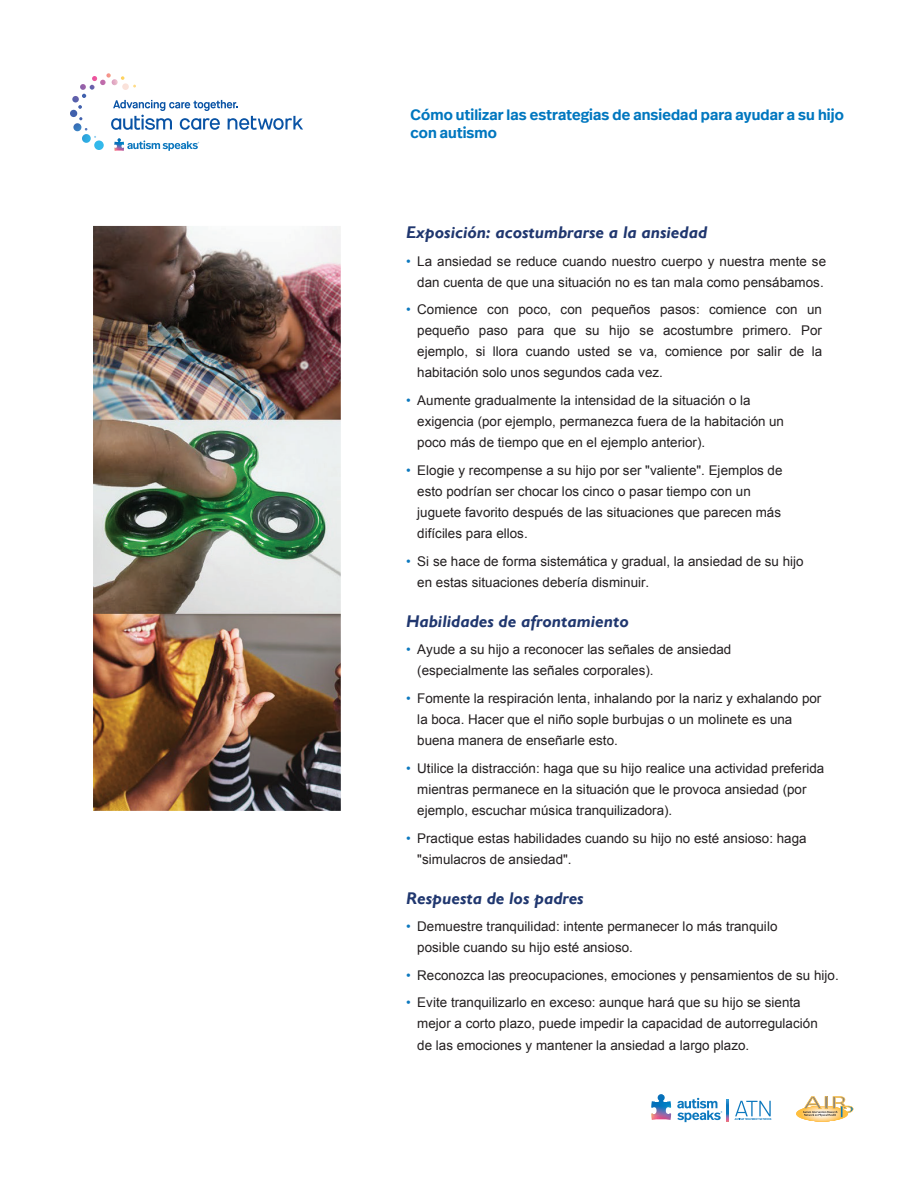
<style>
.page{position:relative;width:918px;height:1188px;background:#fff}
.page>*{position:absolute;margin:0;border:0;box-sizing:border-box;transform-origin:0 0}
.t1{font:italic 700 16.95px "Gill Sans";color:#20376f}
.t2{font:600 15px/18px "Real Head Pro";letter-spacing:.01em;color:#0077bf}
.t3{font:13.35px/21px "Arial";color:#231f20}
.s1{color:#0c78be}
</style>
<div class="page">
<svg style="left:651px;top:1094px;width:20px;height:26px"></svg>
<svg style="left:734px;top:1100px;width:37px;height:20px"></svg>
<svg style="left:677px;top:1097px;width:51px;height:25px"></svg>
<svg style="left:796px;top:1096px;width:57px;height:25px"></svg>
<svg style="left:70px;top:73px;width:233px;height:78px"></svg>
<img style="left:93px;top:226px;width:248px;height:585px">
<p class="t2" style="left:410px;top:105px;width:435px">Cómo utilizar las estrategias de ansiedad para ayudar a su hijo con autismo</p>
<p class="t1" style="left:406px;top:222px;width:303px">Exposición: acostumbrarse a la ansiedad</p>
<p class="t3" style="left:406px;top:250px;width:422px;text-align:right"><span class="s1">•</span> La ansiedad se reduce cuando nuestro cuerpo y nuestra mente se dan cuenta de que una situación no es tan mala como pensábamos.</p>
<p class="t3" style="left:417px;top:299px;width:406px;text-align:justify;text-indent:-11px"><span class="s1">•</span> Comience con poco, con pequeños pasos: comience con un pequeño paso para que su hijo se acostumbre primero. Por ejemplo, si llora cuando usted se va, comience por salir de la habitación solo unos segundos cada vez.</p>
<p class="t3" style="left:417px;top:390px;width:368px;text-indent:-11px"><span class="s1">•</span> Aumente gradualmente la intensidad de la situación o la exigencia (por ejemplo, permanezca fuera de la habitación un poco más de tiempo que en el ejemplo anterior).</p>
<p class="t3" style="left:417px;top:459px;width:367px;text-indent:-11px"><span class="s1">•</span> Elogie y recompense a su hijo por ser "valiente". Ejemplos de esto podrían ser chocar los cinco o pasar tiempo con un juguete favorito después de las situaciones que parecen más difíciles para ellos.</p>
<p class="t3" style="left:417px;top:550px;width:388px;text-indent:-11px"><span class="s1">•</span> Si se hace de forma sistemática y gradual, la ansiedad de su hijo en estas situaciones debería disminuir.</p>
<p class="t1" style="left:406px;top:611px;width:224px">Habilidades de afrontamiento</p>
<p class="t3" style="left:417px;top:639px;width:316px;text-indent:-11px"><span class="s1">•</span> Ayude a su hijo a reconocer las señales de ansiedad (especialmente las señales corporales).</p>
<p class="t3" style="left:417px;top:688px;width:406px;text-indent:-11px"><span class="s1">•</span> Fomente la respiración lenta, inhalando por la nariz y exhalando por la boca. Hacer que el niño sople burbujas o un molinete es una buena manera de enseñarle esto.</p>
<p class="t3" style="left:417px;top:757px;width:409px;text-indent:-11px"><span class="s1">•</span> Utilice la distracción: haga que su hijo realice una actividad preferida mientras permanece en la situación que le provoca ansiedad (por ejemplo, escuchar música tranquilizadora).</p>
<p class="t3" style="left:417px;top:827px;width:391px;text-indent:-11px"><span class="s1">•</span> Practique estas habilidades cuando su hijo no esté ansioso: haga "simulacros de ansiedad".</p>
<p class="t1" style="left:406px;top:888px;width:179px">Respuesta de los padres</p>
<p class="t3" style="left:417px;top:916px;width:362px;text-indent:-11px"><span class="s1">•</span> Demuestre tranquilidad: intente permanecer lo más tranquilo posible cuando su hijo esté ansioso.</p>
<p class="t3" style="left:406px;top:964px;width:434px"><span class="s1">•</span> Reconozca las preocupaciones, emociones y pensamientos de su hijo.</p>
<p class="t3" style="left:417px;top:992px;width:402px;text-indent:-11px"><span class="s1">•</span> Evite tranquilizarlo en exceso: aunque hará que su hijo se sienta mejor a corto plazo, puede impedir la capacidad de autorregulación de las emociones y mantener la ansiedad a largo plazo.</p>
</div>
